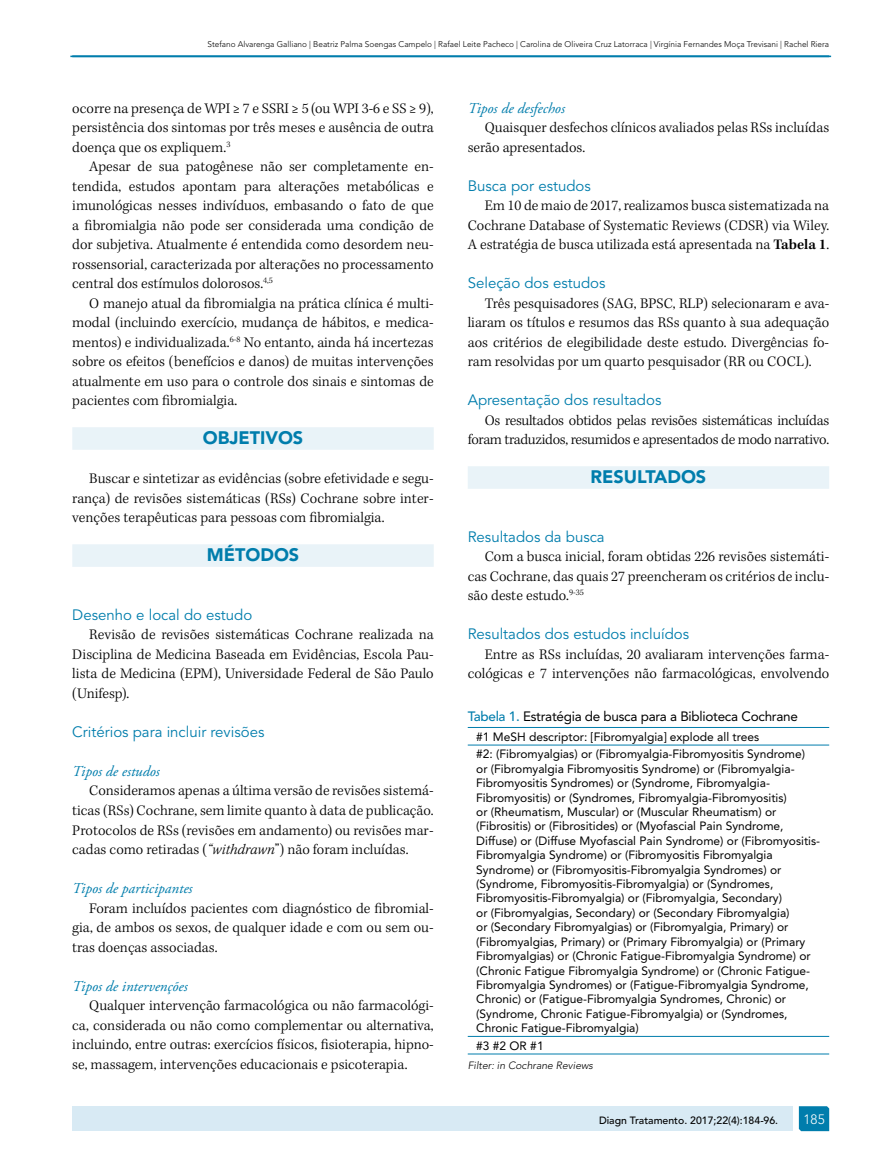
<style>
.page{position:relative;width:893px;height:1170px;background:#fff}
.page>*{position:absolute;margin:0;border:0;box-sizing:border-box;transform-origin:0 0}
.t1{font:900 18px "Avenir LT Std";color:#007dac}
.t2{font:300 15px/19.5px "Kepler Std";color:#000;text-align:justify}
.t3{font:15px "Avenir LT Std";color:#007dac}
.t4{font:300 15px/19.5px "Kepler Std";letter-spacing:-.02em;color:#000;text-align:right}
.t5{font:italic 15px "Adobe Garamond Pro";color:#007dac}
.t6{font:13.5px "Avenir LT Std";letter-spacing:-.02em;color:#000}
.t7{font:300 13.5px "Avenir LT Std";color:#fff}
.t8{font:12px/14.4px "Avenir LT Std";color:#000}
.t9{font:500 10.5px "Avenir LT Std";color:#000}
.t10{font:italic 300 10.5px "Avenir LT Std";color:#000}
.t11{font:300 8.25px "Avenir LT Std";color:#000}
.s1{font-style:italic}
.s2{font-weight:600}
.s3{font-weight:500;color:#007dac}
</style>
<div class="page">
<div style="left:72px;top:427px;width:362px;height:22px;background:#e9f3f8"></div>
<div style="left:72px;top:544px;width:362px;height:22px;background:#e9f3f8"></div>
<div style="left:468px;top:466px;width:361px;height:22px;background:#e9f3f8"></div>
<hr style="left:468px;top:744px;width:361px;height:1px;background:#007dac">
<hr style="left:468px;top:1036px;width:361px;height:1px;background:#007dac">
<hr style="left:468px;top:1053px;width:361px;height:1px;background:#007dac">
<hr style="left:468px;top:727px;width:361px;height:1px;background:#007dac">
<hr style="left:70px;top:56px;width:761px;height:1px;background:#007dac">
<svg style="left:799px;top:1106px;width:30px;height:24px"></svg>
<div style="left:72px;top:1106px;width:721px;height:24px;background:#d8eaf4"></div>
<p class="t11" style="left:207px;top:39px;width:623px">Stefano Alvarenga Galliano | Beatriz Palma Soengas Campelo | Rafael Leite Pacheco | Carolina de Oliveira Cruz Latorraca | Virgínia Fernandes Moça Trevisani | Rachel Riera</p>
<p class="t2" style="left:72px;top:99px;width:363px">ocorre na presença de WPI ≥ 7 e SSRI ≥ 5 (ou WPI 3-6 e SS ≥ 9), persistência dos sintomas por três meses e ausência de outra doença que os expliquem.<sup>3</sup></p>
<p class="t2" style="left:72px;top:157px;width:363px;text-indent:17px">Apesar de sua patogênese não ser completamente en&shy;tendida, estudos apontam para alterações metabólicas e imunológicas nesses indivíduos, embasando o fato de que a fibromialgia não pode ser considerada uma condição de dor subjetiva. Atualmente é entendida como desordem neu&shy;rossensorial, caracterizada por alterações no processamento central dos estímulos dolorosos.<sup>4,5</sup></p>
<p class="t2" style="left:72px;top:294px;width:363px;text-indent:17px">O manejo atual da fibromialgia na prática clínica é multi&shy;modal (incluindo exercício, mudança de hábitos, e medica&shy;mentos) e individualizada.<sup>6-8</sup> No entanto, ainda há incertezas sobre os efeitos (benefícios e danos) de muitas intervenções atualmente em uso para o controle dos sinais e sintomas de pacientes com fibromialgia.</p>
<p class="t1" style="left:203px;top:427px;width:102px">OBJETIVOS</p>
<p class="t2" style="left:72px;top:469px;width:363px;text-indent:17px">Buscar e sintetizar as evidências (sobre efetividade e segu&shy;rança) de revisões sistemáticas (RSs) Cochrane sobre inter&shy;venções terapêuticas para pessoas com fibromialgia.</p>
<p class="t1" style="left:207px;top:544px;width:94px">MÉTODOS</p>
<p class="t3" style="left:72px;top:606px;width:182px">Desenho e local do estudo</p>
<p class="t2" style="left:72px;top:625px;width:363px;text-indent:17px">Revisão de revisões sistemáticas Cochrane realizada na Disciplina de Medicina Baseada em Evidências, Escola Pau&shy;lista de Medicina (EPM), Universidade Federal de São Paulo (Unifesp).</p>
<p class="t3" style="left:72px;top:723px;width:194px">Critérios para incluir revisões</p>
<p class="t5" style="left:72px;top:762px;width:89px">Tipos de estudos</p>
<p class="t2" style="left:72px;top:781px;width:363px;text-indent:17px">Consideramos apenas a última versão de revisões sistemá&shy;ticas (RSs) Cochrane, sem limite quanto à data de publicação.<br>Protocolos de RSs (revisões em andamento) ou revisões mar&shy;cadas como retiradas (<span class="s1">“withdrawn</span>”) não foram incluídas.</p>
<p class="t5" style="left:72px;top:879px;width:122px">Tipos de participantes</p>
<p class="t2" style="left:72px;top:898px;width:363px;text-indent:17px">Foram incluídos pacientes com diagnóstico de fibromial&shy;gia, de ambos os sexos, de qualquer idade e com ou sem ou&shy;tras doenças associadas.</p>
<p class="t5" style="left:72px;top:976px;width:117px">Tipos de intervenções</p>
<p class="t2" style="left:72px;top:996px;width:363px;text-indent:17px">Qualquer intervenção farmacológica ou não farmacológi&shy;ca, considerada ou não como complementar ou alternativa, incluindo, entre outras: exercícios físicos, fisioterapia, hipno&shy;se, massagem, intervenções educacionais e psicoterapia.</p>
<p class="t5" style="left:468px;top:99px;width:99px">Tipos de desfechos</p>
<p class="t2" style="left:468px;top:118px;width:363px;text-indent:17px">Quaisquer desfechos clínicos avaliados pelas RSs incluídas serão apresentados.</p>
<p class="t3" style="left:468px;top:177px;width:125px">Busca por estudos</p>
<p class="t2" style="left:468px;top:196px;width:363px;text-indent:17px">Em 10 de maio de 2017, realizamos busca sistematizada na Cochrane Database of Systematic Reviews (CDSR) via Wiley.<br>A estratégia de busca utilizada está apresentada na <span class="s2">Tabela 1</span>.</p>
<p class="t3" style="left:468px;top:274px;width:139px">Seleção dos estudos</p>
<p class="t2" style="left:468px;top:294px;width:363px;text-indent:17px">Três pesquisadores (SAG, BPSC, RLP) selecionaram e ava&shy;liaram os títulos e resumos das RSs quanto à sua adequação aos critérios de elegibilidade deste estudo. Divergências fo&shy;ram resolvidas por um quarto pesquisador (RR ou COCL).</p>
<p class="t3" style="left:468px;top:391px;width:195px">Apresentação dos resultados</p>
<p class="t4" style="left:468px;top:411px;width:363px">Os resultados obtidos pelas revisões sistemáticas incluídas foram traduzidos, resumidos e apresentados de modo narrativo.</p>
<p class="t1" style="left:591px;top:466px;width:117px">RESULTADOS</p>
<p class="t3" style="left:468px;top:528px;width:138px">Resultados da busca</p>
<p class="t2" style="left:468px;top:547px;width:363px;text-indent:17px">Com a busca inicial, foram obtidas 226 revisões sistemáti&shy;cas Cochrane, das quais 27 preencheram os critérios de inclu&shy;são deste estudo.<sup>9-35</sup></p>
<p class="t3" style="left:468px;top:625px;width:223px">Resultados dos estudos incluídos</p>
<p class="t2" style="left:468px;top:645px;width:363px;text-align:right">Entre as RSs incluídas, 20 avaliaram intervenções farma&shy;cológicas e 7 intervenções não farmacológicas, envolvendo</p>
<p class="t6" style="left:468px;top:708px;width:332px"><span class="s3">Tabela 1.</span> Estratégia de busca para a Biblioteca Cochrane</p>
<p class="t8" style="left:476px;top:728px;width:330px;line-height:17.5px">#1 MeSH descriptor: [Fibromyalgia] explode all trees<br>#2: (Fibromyalgias) or (Fibromyalgia-Fibromyositis Syndrome)</p>
<p class="t8" style="left:476px;top:761px;width:345px">or (Fibromyalgia Fibromyositis Syndrome) or (Fibromyalgia-Fibromyositis Syndromes) or (Syndrome, Fibromyalgia-Fibromyositis) or (Syndromes, Fibromyalgia-Fibromyositis)<br>or (Rheumatism, Muscular) or (Muscular Rheumatism) or (Fibrositis) or (Fibrositides) or (Myofascial Pain Syndrome, Diffuse) or (Diffuse Myofascial Pain Syndrome) or (Fibromyositis-Fibromyalgia Syndrome) or (Fibromyositis Fibromyalgia Syndrome) or (Fibromyositis-Fibromyalgia Syndromes) or (Syndrome, Fibromyositis-Fibromyalgia) or (Syndromes, Fibromyositis-Fibromyalgia) or (Fibromyalgia, Secondary)<br>or (Fibromyalgias, Secondary) or (Secondary Fibromyalgia)<br>or (Secondary Fibromyalgias) or (Fibromyalgia, Primary) or (Fibromyalgias, Primary) or (Primary Fibromyalgia) or (Primary Fibromyalgias) or (Chronic Fatigue-Fibromyalgia Syndrome) or (Chronic Fatigue Fibromyalgia Syndrome) or (Chronic Fatigue-Fibromyalgia Syndromes) or (Fatigue-Fibromyalgia Syndrome, Chronic) or (Fatigue-Fibromyalgia Syndromes, Chronic) or (Syndrome, Chronic Fatigue-Fibromyalgia) or (Syndromes, Chronic Fatigue-Fibromyalgia)</p>
<p class="t8" style="left:476px;top:1038px;width:69px">#3 #2 OR #1</p>
<p class="t10" style="left:468px;top:1058px;width:127px">Filter: in Cochrane Reviews</p>
<p class="t9" style="left:599px;top:1114px;width:181px">Diagn Tratamento. 2017;22(4):184-96.</p>
<p class="t7" style="left:803px;top:1111px;width:23px">185</p>
</div>
